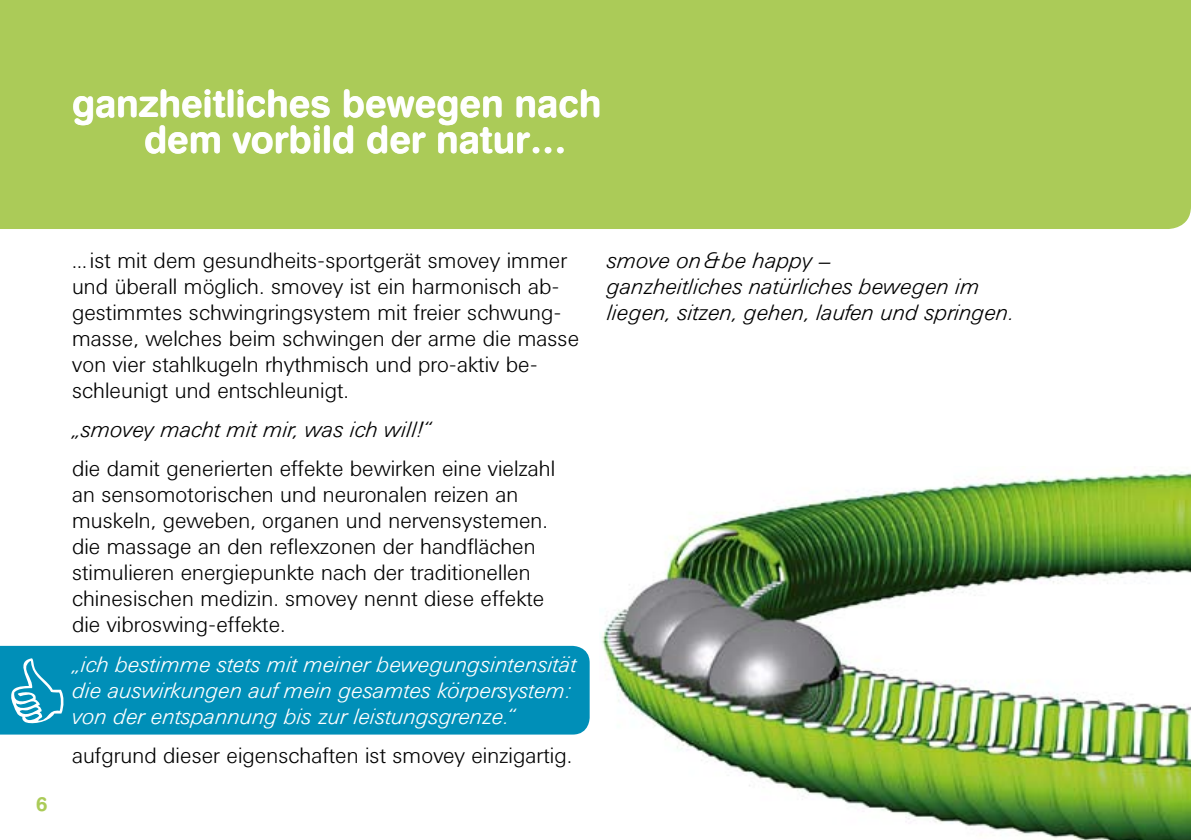
<style>
.page{position:relative;width:1191px;height:840px;background:#fff}
.page>*{position:absolute;margin:0;border:0;box-sizing:border-box;transform-origin:0 0}
.t1{font:38px/36px "Swiss 721 BT Bold Rounded";letter-spacing:-.005em;color:#fff}
.t2{font:300 22px/26px "Univers BQ";color:#000}
.t3{font:italic 300 22px/26px "Univers BQ";color:#fff}
.t4{font:italic 300 22px/26px "Univers BQ";color:#000}
.t5{font:20px "Swiss 721 BT Bold Rounded";color:#abcb58}
</style>
<div class="page">
<div style="left:0;top:0;width:1191px;height:229px;background:#abcb58"></div>
<div style="left:0;top:645px;width:589px;height:89px;background:#008fb8"></div>
<img style="left:602px;top:471px;width:589px;height:368px">
<svg style="left:10px;top:657px;width:54px;height:67px;background:#36a7c7"></svg>
<h1 class="t1" style="left:144px;top:85px;width:459px;text-indent:-72px">ganzheitliches bewegen nach dem vorbild der natur...</h1>
<p class="t5" style="left:36px;top:791px;width:13px">6</p>
<p class="t2" style="left:72px;top:248px;width:508px">... ist mit dem gesundheits-sportgerät smovey immer und überall möglich. smovey ist ein harmonisch ab---------- gestimmtes schwingringsystem mit freier schwung&shy;masse, welches beim schwingen der arme die masse von vier stahlkugeln rhythmisch und pro-aktiv be&shy;schleunigt und entschleunigt.</p>
<p class="t4" style="left:72px;top:417px;width:360px">„smovey macht mit mir, was ich will!“</p>
<p class="t2" style="left:72px;top:456px;width:485px">die damit generierten effekte bewirken eine vielzahl an sensomotorischen und neuronalen reizen an muskeln, geweben, organen und nervensystemen. die massage an den reflexzonen der handflächen stimulieren energiepunkte nach der traditionellen chinesischen medizin. smovey nennt diese effekte die vibroswing-effekte.</p>
<p class="t3" style="left:72px;top:651px;width:506px">„ich bestimme stets mit meiner bewegungsintensität die auswirkungen auf mein gesamtes körpersystem: von der entspannung bis zur leistungsgrenze.“</p>
<p class="t2" style="left:72px;top:742px;width:502px">aufgrund dieser eigenschaften ist smovey einzigartig.</p>
<p class="t4" style="left:607px;top:248px;width:408px">smove on&amp;be happy –<br>ganzheitliches natürliches bewegen im liegen, sitzen, gehen, laufen und springen.</p>
</div>
